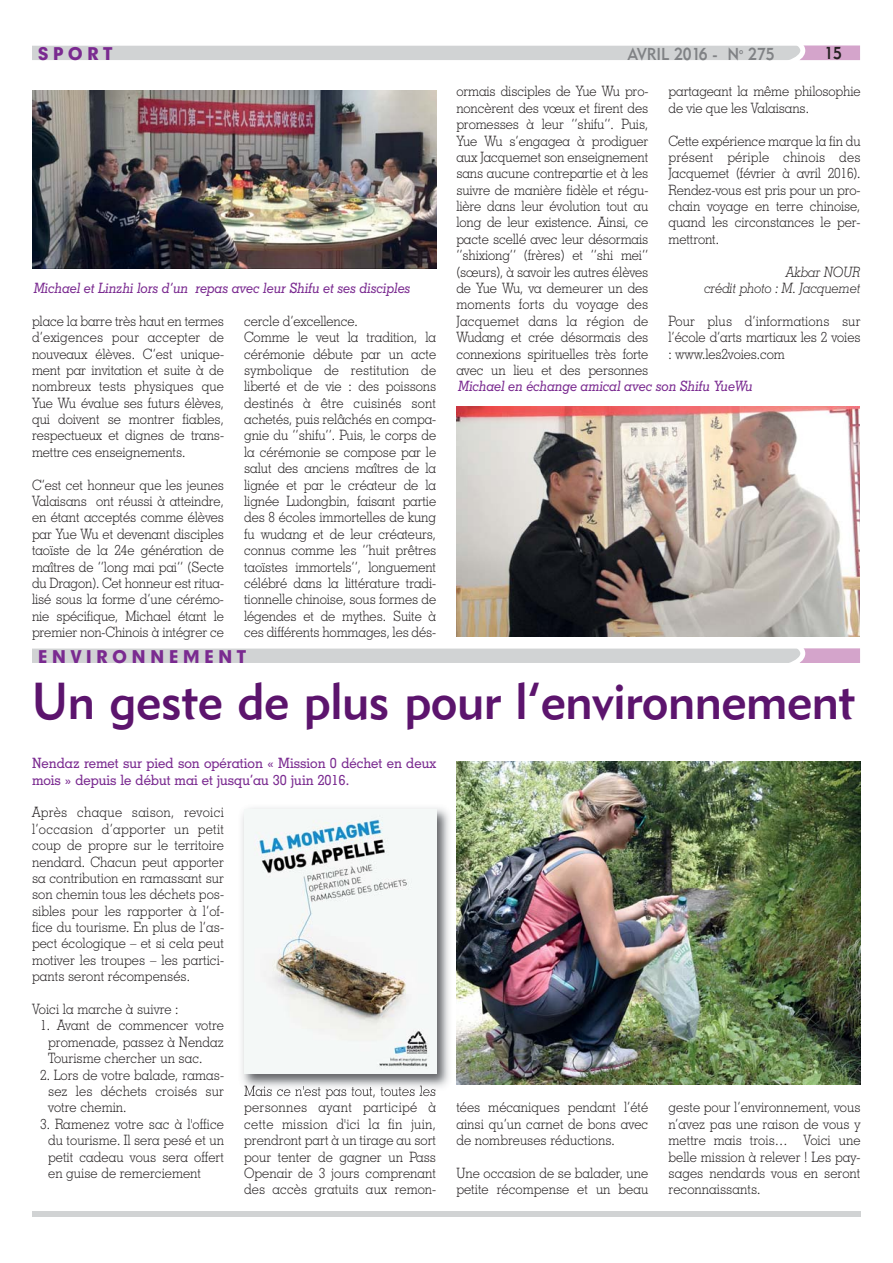
<style>
.page{position:relative;width:893px;height:1263px;background:#fff}
.page>*{position:absolute;margin:0;border:0;box-sizing:border-box;transform-origin:0 0}
.t1{font:51.3px "Geometric 415 BT Medium A";letter-spacing:-.01em;color:#5c146d;scale:.96 1}
.t2{font:17.1px "Geometric 415 BT Medium A";color:#808285;scale:.9 1}
.t3{font:17.1px "Geometric 415 BT Medium A";color:#231f20;scale:.9 1}
.t4{font:16.8px "Geometric 706 BT Black B";letter-spacing:.245em;color:#7a2a90}
.t5{font:300 14.25px/16.4px "Geometric Slab 703 BT";letter-spacing:-.01em;color:#231f20;text-align:justify;scale:.9 1}
.t6{font:italic 500 14.25px "Geometric Slab 703 BT";color:#7a2a90;scale:.9 1}
.t7{font:500 14.25px/16.4px "Geometric Slab 703 BT";color:#7a2a90;scale:.94 1}
.t8{font:italic 300 14.25px/16.4px "Geometric Slab 703 BT";letter-spacing:-.01em;color:#231f20;text-align:right;scale:.9 1}
</style>
<div class="page">
<svg style="left:32px;top:46px;width:828px;height:15px;background:#d4d3d6"></svg>
<div style="left:32px;top:1211px;width:828px;height:6px;background:#d1d3d4"></div>
<svg style="left:32px;top:648px;width:828px;height:15px;background:#d3d1d5"></svg>
<img style="left:456px;top:761px;width:404px;height:323px">
<img style="left:242px;top:808px;width:207px;height:285px">
<img style="left:244px;top:1086px;width:96px;height:7px">
<img style="left:244px;top:810px;width:192px;height:264px">
<img style="left:32px;top:90px;width:404px;height:178px">
<img style="left:456px;top:407px;width:403px;height:230px">
<p class="t4" style="left:38px;top:45px;width:76px">SPORT</p>
<p class="t2" style="left:627px;top:48px;width:165px">AVRIL 2016 - N<sup>o</sup> 275</p>
<p class="t3" style="left:824px;top:47px;width:21px">15</p>
<p class="t6" style="left:34px;top:283px;width:420px">Michael et Linzhi lors d’un repas avec leur Shifu et ses disciples</p>
<p class="t5" style="left:32px;top:314px;width:215px">place la barre très haut en termes d’exigences pour accepter de nouveaux élèves. C’est unique&shy;ment par invitation et suite à de nombreux tests physiques que Yue Wu évalue ses futurs élèves, qui doivent se montrer fiables, respectueux et dignes de trans&shy;mettre ces enseignements.</p>
<p class="t5" style="left:32px;top:478px;width:215px">C’est cet honneur que les jeunes Valaisans ont réussi à atteindre, en étant acceptés comme élèves par Yue Wu et devenant disciples taoïste de la 24e génération de maîtres de ‘’long mai pai’’ (Secte du Dragon). Cet honneur est ritua&shy;lisé sous la forme d’une cérémo&shy;nie spécifique, Michael étant le premier non-Chinois à intégrer ce</p>
<p class="t5" style="left:244px;top:314px;width:215px;text-align:left">cercle d’excellence.<br>Comme le veut la tradition, la cérémonie débute par un acte symbolique de restitution de liberté et de vie : des poissons destinés à être cuisinés sont achetés, puis relâchés en compa&shy;gnie du ‘’shifu’’. Puis, le corps de la cérémonie se compose par le salut des anciens maîtres de la lignée et par le créateur de la lignée Ludongbin, faisant partie des 8 écoles immortelles de kung fu wudang et de leur créateurs, connus comme les ‘’huit prêtres taoïstes immortels’’, longuement célébré dans la littérature tradi&shy;tionnelle chinoise, sous formes de légendes et de mythes. Suite à ces différents hommages, les dés-</p>
<p class="t4" style="left:38px;top:648px;width:210px">ENVIRONNEMENT</p>
<p class="t5" style="left:456px;top:85px;width:215px">ormais disciples de Yue Wu pro&shy;noncèrent des vœux et firent des promesses à leur ‘’shifu’’. Puis, Yue Wu s’engagea à prodiguer aux Jacquemet son enseignement sans aucune contrepartie et à les suivre de manière fidèle et régu&shy;lière dans leur évolution tout au long de leur existence. Ainsi, ce pacte scellé avec leur désormais ‘’shixiong’’ (frères) et ‘’shi mei’’ (sœurs), à savoir les autres élèves de Yue Wu, va demeurer un des moments forts du voyage des Jacquemet dans la région de Wudang et crée désormais des connexions spirituelles très forte avec un lieu et des personnes</p>
<p class="t5" style="left:668px;top:85px;width:215px">partageant la même philosophie de vie que les Valaisans.</p>
<p class="t5" style="left:668px;top:134px;width:215px">Cette expérience marque la fin du présent périple chinois des Jacquemet (février à avril 2016).<br>Rendez-vous est pris pour un pro&shy;chain voyage en terre chinoise, quand les circonstances le per&shy;mettront.</p>
<p class="t8" style="left:704px;top:265px;width:175px">Akbar NOUR<br>crédit photo : M. Jacquemet</p>
<p class="t5" style="left:668px;top:314px;width:215px">Pour plus d’informations sur l’école d’arts martiaux les 2 voies : www.les2voies.com</p>
<p class="t6" style="left:458px;top:381px;width:329px">Michael en échange amical avec son Shifu YueWu</p>
<h1 class="t1" style="left:32px;top:682px;width:859px">Un geste de plus pour l’environnement</h1>
<p class="t7" style="left:32px;top:756px;width:431px">Nendaz remet sur pied son opération « Mission 0 déchet en deux mois » depuis le début mai et jusqu’au 30 juin 2016.</p>
<p class="t5" style="left:32px;top:806px;width:215px">Après chaque saison, revoici l’occasion d’apporter un petit coup de propre sur le territoire nendard. Chacun peut apporter sa contribution en ramassant sur son chemin tous les déchets pos&shy;sibles pour les rapporter à l’of&shy;fice du tourisme. En plus de l’as&shy;pect écologique – et si cela peut motiver les troupes – les partici&shy;pants seront récompensés.</p>
<p class="t5" style="left:32px;top:1002px;width:164px">Voici la marche à suivre :</p>
<p class="t5" style="left:48px;top:1019px;width:197px;text-indent:-8px">1. Avant de commencer votre promenade, passez à Nendaz Tourisme chercher un sac.</p>
<p class="t5" style="left:48px;top:1068px;width:197px;text-indent:-8px">2. Lors de votre balade, ramas&shy;sez les déchets croisés sur votre chemin.</p>
<p class="t5" style="left:48px;top:1117px;width:197px;text-indent:-8px">3. Ramenez votre sac à l'office du tourisme. Il sera pesé et un petit cadeau vous sera offert en guise de remerciement</p>
<p class="t5" style="left:244px;top:1084px;width:215px">Mais ce n'est pas tout, toutes les personnes ayant participé à cette mission d'ici la fin juin, prendront part à un tirage au sort pour tenter de gagner un Pass Openair de 3 jours comprenant des accès gratuits aux remon-</p>
<p class="t5" style="left:456px;top:1101px;width:215px">tées mécaniques pendant l’été ainsi qu’un carnet de bons avec de nombreuses réductions.</p>
<p class="t5" style="left:456px;top:1166px;width:215px">Une occasion de se balader, une petite récompense et un beau</p>
<p class="t5" style="left:668px;top:1101px;width:215px">geste pour l’environnement, vous n’avez pas une raison de vous y mettre mais trois… Voici une belle mission à relever ! Les pay&shy;sages nendards vous en seront reconnaissants.</p>
</div>
